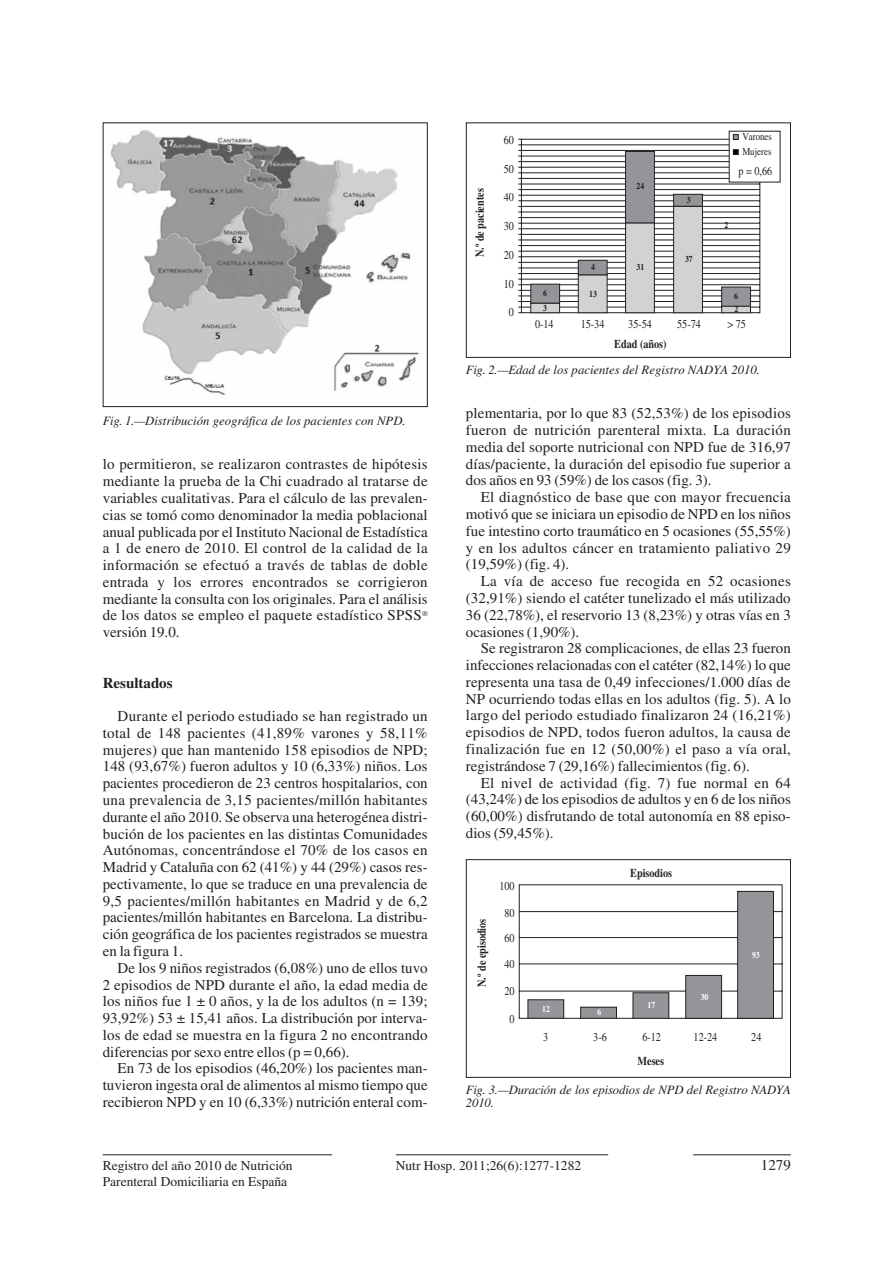
<style>
.page{position:relative;width:893px;height:1263px;background:#fff}
.page>*{position:absolute;margin:0;border:0;box-sizing:border-box;transform-origin:0 0}
.t1{font:15px/16.8px "Times";color:#231f20;text-align:justify}
.t2{font:700 15px "Times";color:#231f20}
.t3{font:13.5px/16.2px "Times";color:#231f20}
.t4{font:italic 12.75px/13.5px "Times";color:#231f20}
.t5{font:12px/25.5px "Times";color:#231f20;text-align:justify;scale:.85 1}
.t6{font:700 12px "Times";color:#231f20;scale:.85 1}
.t7{font:10.5px/15px "Times";color:#231f20;scale:.85 1}
.t8{font:700 9px "Times";color:#231f20;scale:.85 1}
.t9{font:700 9px "Times";color:#fff;scale:.85 1}
</style>
<div class="page">
<hr style="left:103px;top:1154px;width:229px;height:1px;background:#231f20">
<hr style="left:693px;top:1154px;width:98px;height:1px;background:#231f20">
<hr style="left:396px;top:1154px;width:212px;height:1px;background:#231f20">
<img style="left:110px;top:130px;width:309px;height:265px">
<div style="left:103px;top:122px;width:325px;height:285px;border:1px solid #231f20"></div>
<svg style="left:518px;top:134px;width:242px;height:179px"></svg>
<div style="left:466px;top:122px;width:325px;height:236px;border:1px solid #231f20"></div>
<svg style="left:519px;top:885px;width:263px;height:134px"></svg>
<div style="left:528px;top:1000px;width:36px;height:18px;background:#939598"></div>
<div style="left:581px;top:1007px;width:35px;height:11px;background:#939598"></div>
<div style="left:580px;top:1007px;width:36px;height:11px;border:1px solid #231f20"></div>
<div style="left:633px;top:993px;width:36px;height:25px;background:#939598"></div>
<div style="left:686px;top:975px;width:35px;height:43px;background:#939598"></div>
<div style="left:685px;top:975px;width:37px;height:43px;border:1px solid #231f20"></div>
<div style="left:738px;top:891px;width:35px;height:127px;background:#939598"></div>
<div style="left:737px;top:891px;width:36px;height:127px;border:1px solid #231f20"></div>
<div style="left:466px;top:859px;width:325px;height:219px;border:1px solid #231f20"></div>
<p class="t6" style="left:475px;top:257px;width:82px;rotate:-90deg">N.º de pacientes</p>
<p class="t5" style="left:504px;top:128px;width:13px">60</p>
<p class="t5" style="left:504px;top:157px;width:13px">50</p>
<p class="t5" style="left:504px;top:186px;width:13px">40</p>
<p class="t5" style="left:504px;top:214px;width:13px">30</p>
<p class="t5" style="left:504px;top:243px;width:13px">20</p>
<p class="t5" style="left:504px;top:272px;width:13px">10</p>
<p class="t5" style="left:509px;top:301px;width:7px">0</p>
<p class="t8" style="left:543px;top:290px;width:6px">6</p>
<p class="t8" style="left:591px;top:264px;width:6px">4</p>
<p class="t8" style="left:589px;top:290px;width:10px">13</p>
<p class="t8" style="left:636px;top:183px;width:10px">24</p>
<p class="t8" style="left:636px;top:264px;width:10px">31</p>
<p class="t8" style="left:687px;top:197px;width:6px">3</p>
<p class="t8" style="left:685px;top:256px;width:10px">37</p>
<p class="t7" style="left:742px;top:130px;width:36px">Varones<br>Mujeres</p>
<p class="t5" style="left:738px;top:160px;width:41px">p = 0,66</p>
<p class="t8" style="left:724px;top:222px;width:6px">2</p>
<p class="t8" style="left:734px;top:293px;width:6px">6</p>
<p class="t8" style="left:543px;top:305px;width:6px">3</p>
<p class="t8" style="left:734px;top:306px;width:6px">2</p>
<p class="t5" style="left:535px;top:313px;width:23px">0-14</p>
<p class="t5" style="left:581px;top:313px;width:29px">15-34</p>
<p class="t5" style="left:628px;top:313px;width:29px">35-54</p>
<p class="t5" style="left:677px;top:313px;width:29px">55-74</p>
<p class="t5" style="left:727px;top:313px;width:23px">&gt; 75</p>
<p class="t6" style="left:614px;top:339px;width:63px">Edad (años)</p>
<p class="t4" style="left:103px;top:415px;width:304px">Fig. 1.—Distribución geográfica de los pacientes con NPD.</p>
<p class="t1" style="left:103px;top:457px;width:326px">lo permitieron, se realizaron contrastes de hipótesis mediante la prueba de la Chi cuadrado al tratarse de variables cualitativas. Para el cálculo de las prevalen&shy;cias se tomó como denominador la media poblacional anual publicada por el Instituto Nacional de Estadística a 1 de enero de 2010. El control de la calidad de la información se efectuó a través de tablas de doble entrada y los errores encontrados se corrigieron mediante la consulta con los originales. Para el análisis de los datos se empleo el paquete estadístico SPSS<sup>® </sup>versión 19.0.</p>
<p class="t2" style="left:103px;top:677px;width:71px">Resultados</p>
<p class="t1" style="left:103px;top:709px;width:326px;text-indent:15px">Durante el periodo estudiado se han registrado un total de 148 pacientes (41,89% varones y 58,11% mujeres) que han mantenido 158 episodios de NPD; 148 (93,67%) fueron adultos y 10 (6,33%) niños. Los pacientes procedieron de 23 centros hospitalarios, con una prevalencia de 3,15 pacientes/millón habitantes durante el año 2010. Se observa una heterogénea distri&shy;bución de los pacientes en las distintas Comunidades Autónomas, concentrándose el 70% de los casos en Madrid y Cataluña con 62 (41%) y 44 (29%) casos res&shy;pectivamente, lo que se traduce en una prevalencia de 9,5 pacientes/millón habitantes en Madrid y de 6,2 pacientes/millón habitantes en Barcelona. La distribu&shy;ción geográfica de los pacientes registrados se muestra en la figura 1.</p>
<p class="t1" style="left:103px;top:961px;width:326px;text-indent:15px">De los 9 niños registrados (6,08%) uno de ellos tuvo 2 episodios de NPD durante el año, la edad media de los niños fue 1 ± 0 años, y la de los adultos (n = 139; 93,92%) 53 ± 15,41 años. La distribución por interva&shy;los de edad se muestra en la figura 2 no encontrando diferencias por sexo entre ellos (p = 0,66).</p>
<p class="t1" style="left:103px;top:1061px;width:326px;text-indent:15px">En 73 de los episodios (46,20%) los pacientes man&shy;tuvieron ingesta oral de alimentos al mismo tiempo que recibieron NPD y en 10 (6,33%) nutrición enteral com-</p>
<p class="t4" style="left:466px;top:364px;width:296px">Fig. 2.—Edad de los pacientes del Registro NADYA 2010.</p>
<p class="t1" style="left:466px;top:406px;width:326px">plementaria, por lo que 83 (52,53%) de los episodios fueron de nutrición parenteral mixta. La duración media del soporte nutricional con NPD fue de 316,97 días/paciente, la duración del episodio fue superior a dos años en 93 (59%) de los casos (fig. 3).</p>
<p class="t1" style="left:466px;top:490px;width:326px;text-indent:15px">El diagnóstico de base que con mayor frecuencia motivó que se iniciara un episodio de NPD en los niños fue intestino corto traumático en 5 ocasiones (55,55%) y en los adultos cáncer en tratamiento paliativo 29 (19,59%) (fig. 4).</p>
<p class="t1" style="left:466px;top:574px;width:326px;text-indent:15px">La vía de acceso fue recogida en 52 ocasiones (32,91%) siendo el catéter tunelizado el más utilizado 36 (22,78%), el reservorio 13 (8,23%) y otras vías en 3 ocasiones (1,90%).</p>
<p class="t1" style="left:466px;top:641px;width:326px;text-indent:15px">Se registraron 28 complicaciones, de ellas 23 fueron infecciones relacionadas con el catéter (82,14%) lo que representa una tasa de 0,49 infecciones/1.000 días de NP ocurriendo todas ellas en los adultos (fig. 5). A lo largo del periodo estudiado finalizaron 24 (16,21%) episodios de NPD, todos fueron adultos, la causa de finalización fue en 12 (50,00%) el paso a vía oral, registrándose 7 (29,16%) fallecimientos (fig. 6).</p>
<p class="t1" style="left:466px;top:776px;width:326px;text-indent:15px">El nivel de actividad (fig. 7) fue normal en 64 (43,24%) de los episodios de adultos y en 6 de los niños (60,00%) disfrutando de total autonomía en 88 episo&shy;dios (59,45%).</p>
<p class="t6" style="left:477px;top:987px;width:82px;rotate:-90deg">N.º de episodios</p>
<p class="t5" style="left:499px;top:874px;width:19px">100</p>
<p class="t5" style="left:504px;top:901px;width:13px">80<br>60<br>40</p>
<p class="t5" style="left:504px;top:979px;width:13px">20</p>
<p class="t5" style="left:510px;top:1007px;width:7px">0</p>
<p class="t9" style="left:542px;top:1005px;width:10px">12</p>
<p class="t6" style="left:630px;top:869px;width:51px">Episodios</p>
<p class="t9" style="left:597px;top:1009px;width:6px">6</p>
<p class="t9" style="left:648px;top:1002px;width:10px">17</p>
<p class="t9" style="left:701px;top:993px;width:10px">30</p>
<p class="t9" style="left:752px;top:952px;width:10px">93</p>
<p class="t5" style="left:543px;top:1026px;width:7px">3</p>
<p class="t5" style="left:593px;top:1026px;width:17px">3-6</p>
<p class="t5" style="left:642px;top:1026px;width:23px">6-12</p>
<p class="t5" style="left:694px;top:1026px;width:29px">12-24</p>
<p class="t5" style="left:751px;top:1026px;width:13px">24</p>
<p class="t6" style="left:637px;top:1057px;width:33px">Meses</p>
<p class="t4" style="left:466px;top:1084px;width:326px">Fig. 3.—Duración de los episodios de NPD del Registro NADYA<br>2010.</p>
<p class="t3" style="left:103px;top:1159px;width:191px">Registro del año 2010 de Nutrición<br>Parenteral Domiciliaria en España</p>
<p class="t3" style="left:396px;top:1159px;width:187px">Nutr Hosp. 2011;26(6):1277-1282</p>
<p class="t1" style="left:761px;top:1158px;width:31px">1279</p>
</div>
